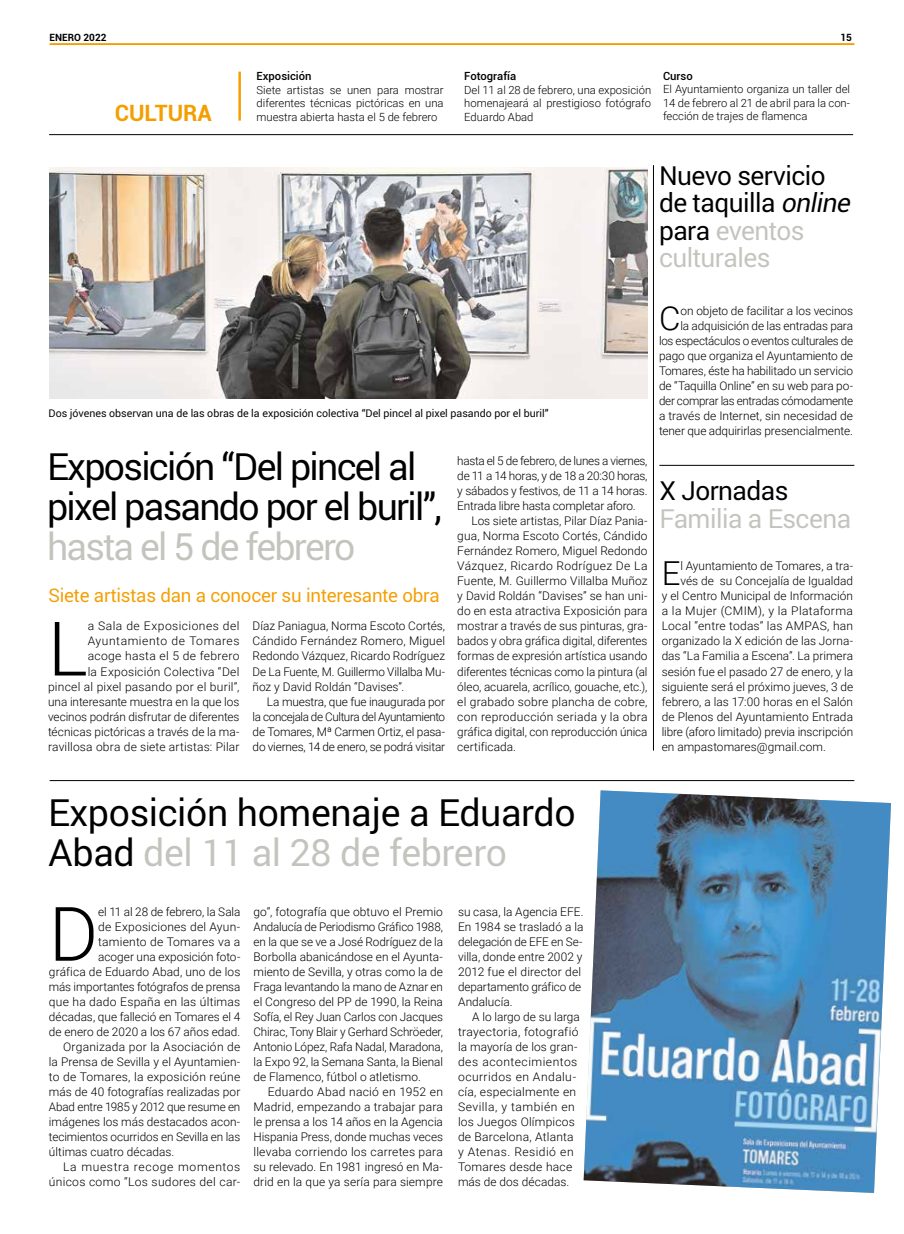
<style>
.page{position:relative;width:904px;height:1234px;background:#fff}
.page>*{position:absolute;margin:0;border:0;box-sizing:border-box;transform-origin:0 0}
.t1{font:300 75.12px "Roboto";color:#000}
.t2{font:37.5px/40px "Roboto";letter-spacing:-.02em;color:#000}
.t3{font:37.5px/40px "Roboto";letter-spacing:-.045em;color:#000}
.t4{font:37.5px "Roboto";letter-spacing:-.045em;color:#c4c4be}
.t5{font:300 33px "Roboto";color:#000}
.t6{font:26.25px/27.5px "Roboto";letter-spacing:-.02em;color:#000}
.t7{font:26.25px "Roboto";letter-spacing:-.02em;color:#c4c4be}
.t8{font:700 22.5px "Roboto";color:#f59e00}
.t9{font:18.75px "Roboto";letter-spacing:-.01em;color:#f59e00}
.t10{font:300 11.88px/15px "Roboto";color:#000;text-align:justify}
.t11{font:300 11.88px/15px "Roboto";letter-spacing:.02em;color:#000}
.t12{font:300 11.88px "Roboto";letter-spacing:.025em;color:#000}
.t13{font:300 11.88px "Roboto";letter-spacing:.055em;color:#000}
.t14{font:300 11.25px/13.5px "Roboto";color:#000;text-align:justify}
.t15{font:500 11.25px "Roboto";color:#000}
.t16{font:10.62px "Roboto";color:#000}
.t17{font:700 10px "Roboto";color:#000}
.s1{font-style:italic}
.s2{color:#c4c4be}
</style>
<div class="page">
<hr style="left:50px;top:43px;width:804px;height:2px;background:#f59e00">
<hr style="left:49px;top:134px;width:804px;height:1px;background:#000">
<hr style="left:238px;top:72px;width:3px;height:49px;background:#f59e00">
<img style="left:49px;top:167px;width:598px;height:231px">
<img style="left:583px;top:790px;width:308px;height:402px">
<hr style="left:653px;top:165px;width:1px;height:585px;background:#000">
<hr style="left:50px;top:780px;width:804px;height:1px;background:#000">
<hr style="left:659px;top:465px;width:195px;height:1px;background:#000">
<p class="t17" style="left:50px;top:30px;width:58px">ENERO 2022</p>
<p class="t17" style="left:840px;top:31px;width:13px">15</p>
<p class="t15" style="left:257px;top:68px;width:56px">Exposición</p>
<p class="t14" style="left:257px;top:82px;width:188px">Siete artistas se unen para mostrar diferentes técnicas pictóricas en una muestra abierta hasta el 5 de febrero</p>
<p class="t15" style="left:464px;top:68px;width:54px">Fotografía</p>
<p class="t14" style="left:464px;top:82px;width:188px">Del 11 al 28 de febrero, una exposición homenajeará al prestigioso fotógrafo</p>
<p class="t15" style="left:663px;top:68px;width:31px">Curso</p>
<p class="t14" style="left:663px;top:82px;width:188px">El Ayuntamiento organiza un taller del 14 de febrero al 21 de abril para la con&shy;fección de trajes de flamenca</p>
<h3 class="t8" style="left:115px;top:97px;width:99px">CULTURA</h3>
<p class="t14" style="left:464px;top:109px;width:71px">Eduardo Abad</p>
<p class="t16" style="left:49px;top:405px;width:501px">Dos jóvenes observan una de las obras de la exposición colectiva “Del pincel al pixel pasando por el buril”</p>
<h2 class="t3" style="left:47px;top:445px;width:396px">Exposición “Del pincel al pixel pasando por el buril”,</h2>
<h2 class="t4" style="left:47px;top:521px;width:310px">hasta el 5 de febrero</h2>
<h3 class="t9" style="left:49px;top:582px;width:393px">Siete artistas dan a conocer su interesante obra</h3>
<p class="t10" style="left:457px;top:453px;width:192px">hasta el 5 de febrero, de lunes a viernes, de 11 a 14 horas, y de 18 a 20:30 horas, y sábados y festivos, de 11 a 14 horas.<br>Entrada libre hasta completar aforo.</p>
<p class="t10" style="left:457px;top:513px;width:192px;text-indent:14px">Los siete artistas, Pilar Díaz Pania&shy;gua, Norma Escoto Cortés, Cándido Fernández Romero, Miguel Redondo Vázquez, Ricardo Rodríguez De La Fuente, M. Guillermo Villalba Muñoz y David Roldán “Davises” se han uni&shy;do en esta atractiva Exposición para mostrar a través de sus pinturas, gra&shy;bados y obra gráfica digital, diferentes formas de expresión artística usando diferentes técnicas como la pintura (al óleo, acuarela, acrílico, gouache, etc.), el grabado sobre plancha de cobre, con reproducción seriada y la obra gráfica digital, con reproducción única certificada.</p>
<p class="t10" style="left:252px;top:618px;width:194px">Díaz Paniagua, Norma Escoto Cortés, Cándido Fernández Romero, Miguel Redondo Vázquez, Ricardo Rodríguez De La Fuente, M. Guillermo Villalba Mu&shy;ñoz y David Roldán “Davises”.</p>
<p class="t10" style="left:252px;top:693px;width:194px;text-indent:14px">La muestra, que fue inaugurada por la concejala de Cultura del Ayuntamiento de Tomares, Mª Carmen Ortiz, el pasa&shy;do viernes, 14 de enero, se podrá visitar</p>
<p class="t10" style="left:48px;top:618px;width:193px;text-align:right">a Sala de Exposiciones del Ayuntamiento de Tomares<br>acoge hasta el 5 de febrero<br>la Exposición Colectiva “Del<br>pincel al pixel pasando por el buril”, una interesante muestra en la que los vecinos podrán disfrutar de diferentes técnicas pictóricas a través de la ma&shy;ravillosa obra de siete artistas: Pilar</p>
<h1 class="t1" style="left:48px;top:596px;width:41px">L</h1>
<h3 class="t6" style="left:659px;top:161px;width:198px">Nuevo servicio de taquilla <span class="s1">online </span>para <span class="s2">eventos culturales</span></h3>
<h3 class="t5" style="left:659px;top:295px;width:23px">C</h3>
<p class="t10" style="left:659px;top:303px;width:196px;text-align:right">on objeto de facilitar a los vecinos<br>la adquisición de las entradas para<br>los espectáculos o eventos culturales de pago que organiza el Ayuntamiento de Tomares, éste ha habilitado un servicio de “Taquilla Online” en su web para po&shy;der comprar las entradas cómodamente a través de Internet, sin necesidad de tener que adquirirlas presencialmente.</p>
<h3 class="t6" style="left:659px;top:476px;width:130px">X Jornadas</h3>
<h3 class="t7" style="left:659px;top:500px;width:193px">Familia a Escena</h3>
<h3 class="t5" style="left:661px;top:550px;width:20px">E</h3>
<p class="t10" style="left:680px;top:558px;width:174px">l Ayuntamiento de Tomares, a tra-</p>
<p class="t10" style="left:680px;top:573px;width:174px">vés de su Concejalía de Igualdad</p>
<p class="t10" style="left:661px;top:588px;width:193px">y el Centro Municipal de Información</p>
<p class="t12" style="left:661px;top:602px;width:193px">a la Mujer (CMIM), y la Plataforma</p>
<p class="t10" style="left:661px;top:618px;width:193px">Local “entre todas” las AMPAS, han</p>
<p class="t10" style="left:661px;top:633px;width:193px">organizado la X edición de las Jorna-</p>
<p class="t10" style="left:661px;top:648px;width:193px">das “La Familia a Escena”. La primera</p>
<p class="t10" style="left:661px;top:663px;width:193px">sesión fue el pasado 27 de enero, y la</p>
<p class="t10" style="left:661px;top:678px;width:193px">siguiente será el próximo jueves, 3 de</p>
<p class="t10" style="left:661px;top:693px;width:193px">febrero, a las 17:00 horas en el Salón</p>
<p class="t10" style="left:661px;top:708px;width:193px">de Plenos del Ayuntamiento Entrada</p>
<p class="t10" style="left:661px;top:723px;width:193px">libre (aforo limitado) previa inscripción</p>
<p class="t10" style="left:661px;top:738px;width:166px">en ampastomares@gmail.com.</p>
<h2 class="t2" style="left:48px;top:790px;width:529px">Exposición homenaje a Eduardo<br>Abad <span class="s2">del 11 al 28 de febrero</span></h2>
<h1 class="t1" style="left:49px;top:881px;width:51px">D</h1>
<p class="t10" style="left:98px;top:903px;width:144px">el 11 al 28 de febrero, la Sala</p>
<p class="t11" style="left:98px;top:918px;width:144px">de Exposiciones del Ayun-</p>
<p class="t10" style="left:98px;top:933px;width:144px">tamiento de Tomares va a</p>
<p class="t10" style="left:98px;top:948px;width:144px">acoger una exposición foto-</p>
<p class="t10" style="left:49px;top:963px;width:193px">gráfica de Eduardo Abad, uno de los</p>
<p class="t10" style="left:49px;top:978px;width:193px">más importantes fotógrafos de prensa</p>
<p class="t11" style="left:49px;top:993px;width:193px">que ha dado España en las últimas</p>
<p class="t10" style="left:49px;top:1008px;width:193px">décadas, que falleció en Tomares el 4</p>
<p class="t10" style="left:49px;top:1023px;width:193px">de enero de 2020 a los 67 años edad.</p>
<p class="t11" style="left:63px;top:1038px;width:179px">Organizada por la Asociación de</p>
<p class="t10" style="left:49px;top:1053px;width:193px">la Prensa de Sevilla y el Ayuntamien-</p>
<p class="t11" style="left:49px;top:1068px;width:193px">to de Tomares, la exposición reúne</p>
<p class="t10" style="left:49px;top:1083px;width:193px">más de 40 fotografías realizadas por</p>
<p class="t10" style="left:49px;top:1098px;width:193px">Abad entre 1985 y 2012 que resume en</p>
<p class="t10" style="left:49px;top:1113px;width:193px">imágenes los más destacados acon-</p>
<p class="t10" style="left:49px;top:1128px;width:193px">tecimientos ocurridos en Sevilla en las</p>
<p class="t10" style="left:49px;top:1143px;width:127px">últimas cuatro décadas.</p>
<p class="t13" style="left:63px;top:1157px;width:179px">La muestra recoge momentos</p>
<p class="t12" style="left:49px;top:1172px;width:193px">únicos como “Los sudores del car-</p>
<p class="t10" style="left:253px;top:903px;width:191px">go”, fotografía que obtuvo el Premio Andalucía de Periodismo Gráfico 1988, en la que se ve a José Rodríguez de la Borbolla abanicándose en el Ayunta&shy;miento de Sevilla, y otras como la de Fraga levantando la mano de Aznar en el Congreso del PP de 1990, la Reina Sofía, el Rey Juan Carlos con Jacques Chirac, Tony Blair y Gerhard Schröeder, Antonio López, Rafa Nadal, Maradona, la Expo 92, la Semana Santa, la Bienal de Flamenco, fútbol o atletismo.</p>
<p class="t10" style="left:253px;top:1083px;width:191px;text-indent:14px">Eduardo Abad nació en 1952 en Madrid, empezando a trabajar para le prensa a los 14 años en la Agencia Hispania Press, donde muchas veces llevaba corriendo los carretes para su relevado. En 1981 ingresó en Ma&shy;drid en la que ya sería para siempre</p>
<p class="t10" style="left:458px;top:903px;width:127px;text-align:left">su casa, la Agencia EFE.<br>En 1984 se trasladó a la delegación de EFE en Se&shy;villa, donde entre 2002 y<br>2012 fue el director del departamento gráfico de<br>Andalucía.</p>
<p class="t11" style="left:458px;top:1008px;width:123px;text-indent:14px">A lo largo de su larga trayectoria, fotografió la mayoría de los gran&shy;des acontecimientos ocurridos en Andalu&shy;cía, especialmente en<br>Sevilla, y también en los Juegos Olímpicos de Barcelona, Atlanta y Atenas. Residió en<br>Tomares desde hace más de dos décadas.</p>
</div>
